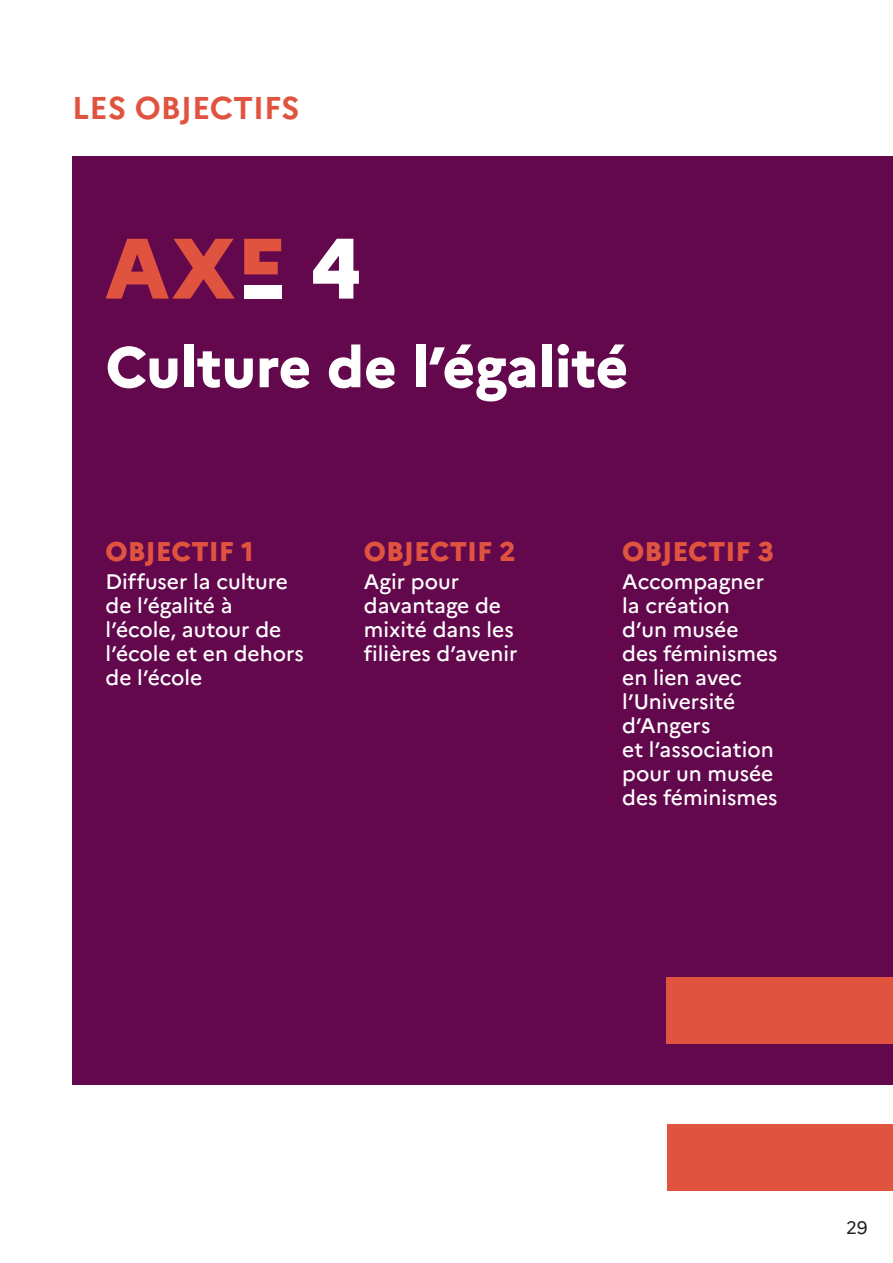
<style>
.page{position:relative;width:893px;height:1263px;background:#fff}
.page>*{position:absolute;margin:0;border:0;box-sizing:border-box;transform-origin:0 0}
.H1_Intro{font:800 57px "Marianne";color:#fff}
.mesures_phares{font:700 31.5px "Marianne";color:#e0543f}
.Mesures{font:800 27px "Marianne";color:#e0543f}
.txt_mesures{font:500 21px/24px "Marianne";color:#fff}
.t1{font:18px "Marianne";color:#231f20}
</style>
<div class="page">
<div style="left:72px;top:156px;width:821px;height:928px;background:#63084d"></div>
<div style="left:666px;top:978px;width:227px;height:66px;background:#e0543f"></div>
<div style="left:667px;top:1124px;width:226px;height:67px;background:#e0543f"></div>
<svg style="left:313px;top:239px;width:46px;height:60px"></svg>
<svg style="left:106px;top:239px;width:175px;height:60px"></svg>
<p class="mesures_phares" style="left:72px;top:89px;width:229px">LES OBJECTIFS</p>
<p class="H1_Intro" style="left:106px;top:332px;width:524px">Culture de l’égalité</p>
<p class="Mesures" style="left:106px;top:535px;width:150px">OBJECTIF 1</p>
<p class="txt_mesures" style="left:106px;top:570px;width:200px">Diffuser la culture de l’égalité à l’école, autour de l’école et en dehors de l’école</p>
<p class="Mesures" style="left:364px;top:535px;width:153px">OBJECTIF 2</p>
<p class="txt_mesures" style="left:364px;top:570px;width:155px">Agir pour davantage de mixité dans les filières d’avenir</p>
<p class="Mesures" style="left:622px;top:535px;width:153px">OBJECTIF 3</p>
<p class="txt_mesures" style="left:622px;top:570px;width:157px">Accompagner la création d’un musée des féminismes en lien avec l’Université d’Angers<br>et l’association pour un musée des féminismes</p>
<p class="t1" style="left:846px;top:1216px;width:23px">29</p>
</div>
